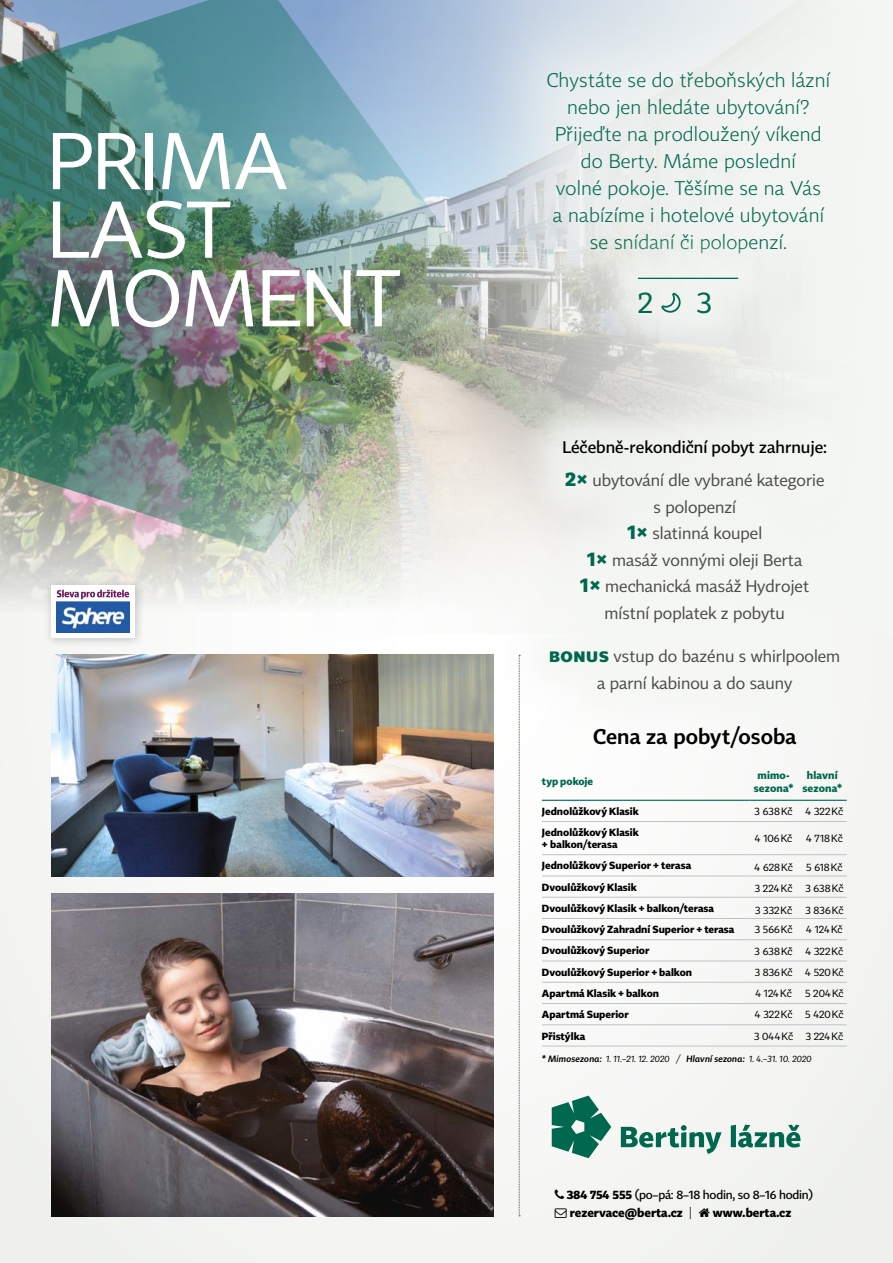
<style>
.page{position:relative;width:893px;height:1263px;background:#f5f6f3}
.page>*{position:absolute;margin:0;border:0;box-sizing:border-box;transform-origin:0 0}
.t1{font:79.05px/68.6px "Tabac Sans";letter-spacing:-.01em;color:#fff}
.t2{font:29.55px "Tabac Sans";color:#00684e}
.t3{font:300 21px "Tabac Sans";letter-spacing:.005em;color:#000}
.t4{font:300 19.5px/27px "Tabac Sans";letter-spacing:.01em;color:#00684e;text-align:center}
.t5{font:16.5px/26.5px "Tabac Sans";color:#4a4a49;text-align:center}
.t6{font:500 16.5px/32.8px "Tabac Sans";color:#000}
.t7{font:500 12px/18px "Tabac Sans";letter-spacing:-.02em;color:#000}
.t8{font:700 12px "Tabac Sans";color:#000}
.t9{font:10.5px "Tabac Sans";letter-spacing:.01em;color:#000}
.t10{font:700 10.5px/12.6px "Tabac Sans";color:#00684e;text-align:center}
.t11{font:700 10.2px/12.3px "Tabac Sans";letter-spacing:.005em;color:#000}
.t12{font:700 10.2px "Tabac Sans";color:#00684e}
.t13{font:italic 9px "Tabac Sans";letter-spacing:.01em;color:#000}
.s1{font-weight:700;font-size:19.5px;color:#00684e}
.s2{font-weight:400;color:#4a4a49}
.s3{font-weight:300}
.s4{font-weight:700}
</style>
<div class="page">
<img style="left:0;top:553px;width:315px;height:50px">
<svg style="left:315px;top:330px;width:459px;height:261px"></svg>
<img style="left:51px;top:893px;width:442px;height:323px">
<img style="left:0;top:0;width:472px;height:553px">
<div style="left:43px;top:578px;width:103px;height:71px;background:#000;opacity:.2"></div>
<svg style="left:51px;top:586px;width:84px;height:52px;fill:#fff"></svg>
<img style="left:57px;top:602px;width:72px;height:30px">
<svg style="left:57px;top:590px;width:72px;height:9px"></svg>
<div style="left:472px;top:0;width:421px;height:330px;background:#f5f7f4;opacity:.7"></div>
<div style="left:594px;top:233px;width:188px;height:124px;background:#f5f7f4;opacity:.8"></div>
<svg style="left:661px;top:293px;width:20px;height:20px"></svg>
<hr style="left:638px;top:278px;width:100px;height:1px;background:#00684e">
<div style="left:506px;top:396px;width:377px;height:340px;background:#f5f7f4"></div>
<svg style="left:519px;top:655px;width:1px;height:561px"></svg>
<hr style="left:749px;top:821px;width:49px;height:1px;background:#bec3c6">
<hr style="left:798px;top:821px;width:49px;height:1px;background:#bec3c6">
<hr style="left:542px;top:854px;width:207px;height:1px;background:#bec3c6">
<hr style="left:749px;top:854px;width:49px;height:1px;background:#bec3c6">
<hr style="left:798px;top:854px;width:49px;height:1px;background:#bec3c6">
<hr style="left:542px;top:875px;width:207px;height:1px;background:#bec3c6">
<hr style="left:749px;top:875px;width:49px;height:1px;background:#bec3c6">
<hr style="left:798px;top:875px;width:49px;height:1px;background:#bec3c6">
<hr style="left:542px;top:897px;width:207px;height:1px;background:#bec3c6">
<hr style="left:749px;top:897px;width:49px;height:1px;background:#bec3c6">
<hr style="left:798px;top:897px;width:49px;height:1px;background:#bec3c6">
<hr style="left:542px;top:918px;width:207px;height:1px;background:#bec3c6">
<hr style="left:749px;top:918px;width:49px;height:1px;background:#bec3c6">
<hr style="left:798px;top:918px;width:49px;height:1px;background:#bec3c6">
<hr style="left:542px;top:939px;width:207px;height:1px;background:#bec3c6">
<hr style="left:749px;top:939px;width:49px;height:1px;background:#bec3c6">
<hr style="left:798px;top:939px;width:49px;height:1px;background:#bec3c6">
<hr style="left:542px;top:961px;width:207px;height:1px;background:#bec3c6">
<hr style="left:749px;top:961px;width:49px;height:1px;background:#bec3c6">
<hr style="left:798px;top:961px;width:49px;height:1px;background:#bec3c6">
<hr style="left:542px;top:982px;width:207px;height:1px;background:#bec3c6">
<hr style="left:749px;top:982px;width:49px;height:1px;background:#bec3c6">
<hr style="left:798px;top:982px;width:49px;height:1px;background:#bec3c6">
<hr style="left:542px;top:1003px;width:207px;height:1px;background:#bec3c6">
<hr style="left:749px;top:1003px;width:49px;height:1px;background:#bec3c6">
<hr style="left:798px;top:1003px;width:49px;height:1px;background:#bec3c6">
<hr style="left:542px;top:1024px;width:207px;height:1px;background:#bec3c6">
<hr style="left:749px;top:1024px;width:49px;height:1px;background:#bec3c6">
<hr style="left:798px;top:1024px;width:49px;height:1px;background:#bec3c6">
<hr style="left:542px;top:1046px;width:207px;height:1px;background:#bec3c6">
<hr style="left:749px;top:1046px;width:49px;height:1px;background:#bec3c6">
<hr style="left:798px;top:1046px;width:49px;height:1px;background:#bec3c6">
<hr style="left:749px;top:800px;width:49px;height:1px;background:#00684e">
<hr style="left:798px;top:800px;width:49px;height:1px;background:#00684e">
<hr style="left:542px;top:800px;width:207px;height:1px;background:#00684e">
<hr style="left:542px;top:821px;width:207px;height:1px;background:#bec3c6">
<svg style="left:552px;top:1095px;width:249px;height:63px"></svg>
<img style="left:51px;top:655px;width:442px;height:221px">
<h1 class="t1" style="left:47px;top:128px;width:355px">Prima<br>Last<br>Moment</h1>
<h3 class="t4" style="left:547px;top:67px;width:285px">Chystáte se do třeboňských lázní nebo jen hledáte ubytování?<br>Přijeďte na prodloužený víkend do Berty. Máme poslední<br>volné pokoje. Těšíme se na Vás<br>a nabízíme i hotelové ubytování se snídaní či polopenzí.</h3>
<h2 class="t2" style="left:638px;top:284px;width:17px">2</h2>
<h2 class="t2" style="left:697px;top:284px;width:17px">3</h2>
<h3 class="t6" style="left:562px;top:431px;width:266px">Léčebně-rekondiční pobyt zahrnuje:<br><span class="s1">2×</span> <span class="s2">ubytování dle vybrané kategorie</span></h3>
<h3 class="t5" style="left:580px;top:494px;width:230px">s polopenzí<br><span class="s1">1×</span> slatinná koupel<br><span class="s1">1×</span> masáž vonnými oleji Berta<br><span class="s1">1×</span> mechanická masáž Hydrojet místní poplatek z pobytu</h3>
<h3 class="t5" style="left:549px;top:643px;width:292px"><span class="s1">bonus</span> vstup do bazénu s whirlpoolem a parní kabinou a do sauny</h3>
<h3 class="t3" style="left:593px;top:724px;width:205px">Cena za pobyt/osoba</h3>
<p class="t12" style="left:542px;top:775px;width:53px">typ pokoje</p>
<p class="t10" style="left:754px;top:769px;width:41px">mimo&shy;sezona*</p>
<p class="t10" style="left:802px;top:769px;width:41px">hlavní sezona*</p>
<p class="t11" style="left:542px;top:805px;width:99px">Jednolůžkový Klasik</p>
<p class="t9" style="left:755px;top:805px;width:90px">3 638 Kč 4 322 Kč</p>
<p class="t11" style="left:542px;top:826px;width:99px">Jednolůžkový Klasik + balkon/terasa</p>
<p class="t9" style="left:755px;top:832px;width:39px">4 106 Kč</p>
<p class="t9" style="left:806px;top:832px;width:38px">4 718 Kč</p>
<p class="t11" style="left:542px;top:860px;width:151px">Jednolůžkový Superior + terasa</p>
<p class="t9" style="left:754px;top:861px;width:40px">4 628 Kč</p>
<p class="t9" style="left:806px;top:861px;width:38px">5 618 Kč</p>
<p class="t11" style="left:542px;top:881px;width:97px">Dvoulůžkový Klasik</p>
<p class="t9" style="left:755px;top:882px;width:90px">3 224 Kč 3 638 Kč</p>
<p class="t11" style="left:542px;top:902px;width:174px">Dvoulůžkový Klasik + balkon/terasa</p>
<p class="t9" style="left:755px;top:903px;width:39px">3 332 Kč</p>
<p class="t9" style="left:805px;top:903px;width:39px">3 836 Kč</p>
<p class="t11" style="left:542px;top:923px;width:194px">Dvoulůžkový Zahradní Superior + terasa</p>
<p class="t9" style="left:755px;top:923px;width:39px">3 566 Kč</p>
<p class="t9" style="left:806px;top:923px;width:38px">4 124 Kč</p>
<p class="t11" style="left:542px;top:945px;width:109px">Dvoulůžkový Superior</p>
<p class="t9" style="left:755px;top:944px;width:90px">3 638 Kč 4 322 Kč</p>
<p class="t11" style="left:542px;top:966px;width:152px">Dvoulůžkový Superior + balkon</p>
<p class="t9" style="left:755px;top:966px;width:90px">3 836 Kč 4 520 Kč</p>
<p class="t11" style="left:542px;top:987px;width:119px">Apartmá Klasik + balkon</p>
<p class="t9" style="left:755px;top:987px;width:38px">4 124 Kč</p>
<p class="t9" style="left:805px;top:987px;width:40px">5 204 Kč</p>
<p class="t11" style="left:542px;top:1008px;width:88px">Apartmá Superior</p>
<p class="t9" style="left:755px;top:1008px;width:90px">4 322 Kč 5 420 Kč</p>
<p class="t11" style="left:542px;top:1030px;width:45px">Přistýlka</p>
<p class="t9" style="left:754px;top:1029px;width:91px">3 044 Kč 3 224 Kč</p>
<p class="t13" style="left:542px;top:1053px;width:271px"><span class="s3">* Mimosezona:</span> 1. 11.–21. 12. 2020 / <span class="s3">Hlavní sezona:</span> 1. 4.–31. 10. 2020</p>
<p class="t7" style="left:567px;top:1186px;width:248px"><span class="s4">384 754 555</span> (po–pá: 8–18 hodin, so 8–16 hodin) <span class="s4">rezervace@berta.cz</span> <span class="s3">|</span></p>
<p class="t8" style="left:713px;top:1206px;width:80px">www.berta.cz</p>
</div>
